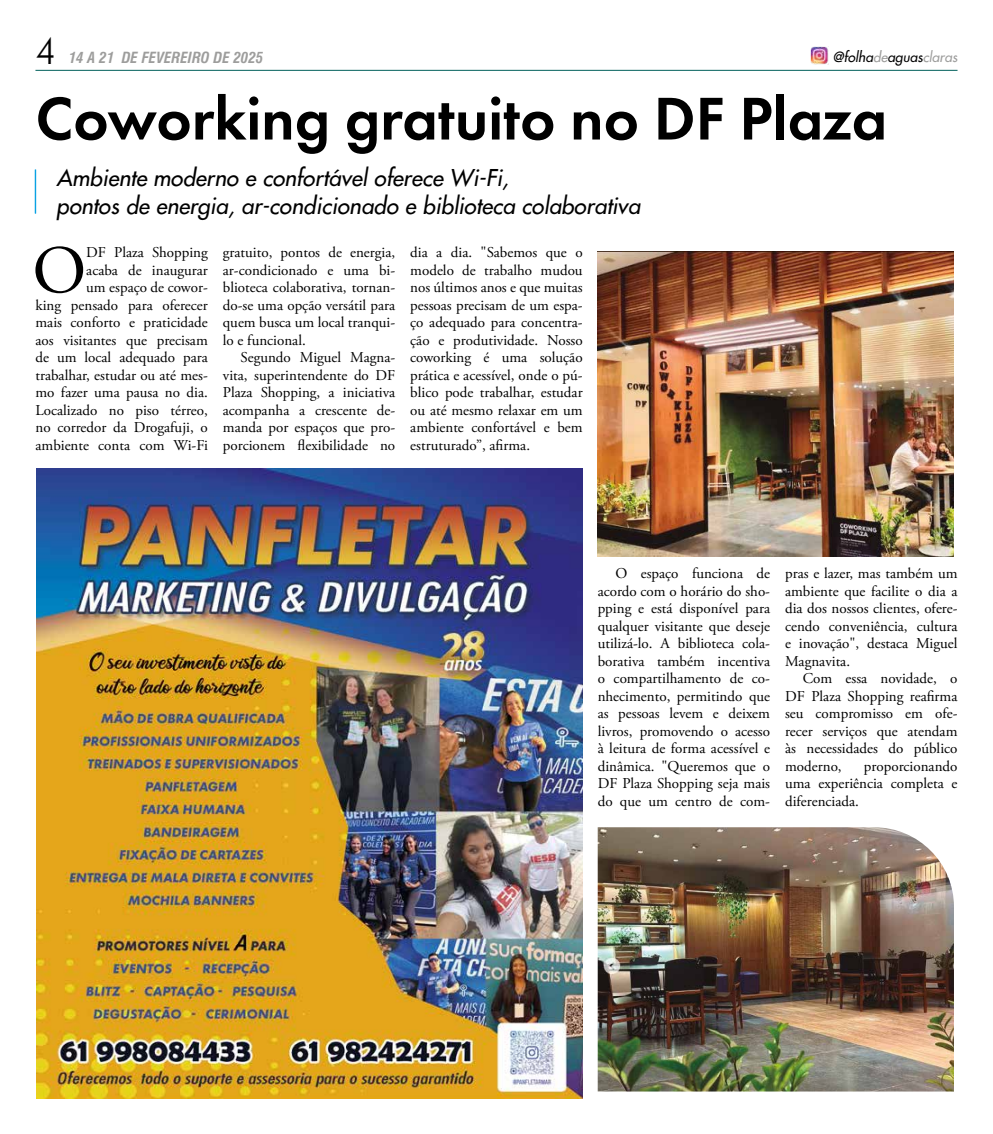
<style>
.page{position:relative;width:993px;height:1134px;background:#fff}
.page>*{position:absolute;margin:0;border:0;box-sizing:border-box;transform-origin:0 0}
.t1{font:67.75px "Adobe Garamond Pro";color:#000}
.t2{font:600 62.5px "Futura PT";color:#000}
.t3{font:300 37px "Futura BT";color:#000}
.t4{font:italic 22.5px/27.5px "Futura 2";color:#000}
.t5{font:15px/17.5px "Adobe Garamond Pro";color:#000;text-align:justify}
.t6{font:italic 700 condensed 15px "Swiss 721 BT";color:#9d9d9c}
.t7{font:italic 13.75px "Futura 2";color:#000}
.s1{color:#9d9d9c}
</style>
<div class="page">
<hr style="left:35px;top:70px;width:922px;height:1px;background:#00605b">
<img style="left:810px;top:47px;width:18px;height:17px">
<hr style="left:35px;top:170px;width:1px;height:44px;background:#009fe3">
<img style="left:597px;top:252px;width:356px;height:304px">
<img style="left:36px;top:468px;width:546px;height:630px">
<img style="left:597px;top:827px;width:356px;height:264px">
<h3 class="t3" style="left:35px;top:28px;width:23px">4</h3>
<p class="t6" style="left:69px;top:49px;width:196px">14 A 21 DE FEVEREIRO DE 2025</p>
<p class="t7" style="left:832px;top:48px;width:126px">@folha<span class="s1">de</span>aguas<span class="s1">claras</span></p>
<h2 class="t2" style="left:35px;top:80px;width:853px">Coworking gratuito no DF Plaza</h2>
<h3 class="t4" style="left:56px;top:164px;width:585px">Ambiente moderno e confortável oferece Wi-Fi,<br>pontos de energia, ar-condicionado e biblioteca colaborativa</h3>
<h1 class="t1" style="left:32px;top:230px;width:55px">O</h1>
<p class="t5" style="left:35px;top:244px;width:174px;text-align:right">DF Plaza Shopping<br>acaba de inaugurar<br>um espaço de cowor-<br>king pensado para oferecer mais conforto e praticidade aos visitantes que precisam de um local adequado para trabalhar, estudar ou até mes&shy;mo fazer uma pausa no dia.<br>Localizado no piso térreo, no corredor da Drogafuji, o ambiente conta com Wi-Fi</p>
<p class="t5" style="left:223px;top:244px;width:174px">gratuito, pontos de energia, ar-condicionado e uma bi&shy;blioteca colaborativa, tornan&shy;do-se uma opção versátil para quem busca um local tranqui&shy;lo e funcional.</p>
<p class="t5" style="left:410px;top:244px;width:174px">dia a dia. "Sabemos que o modelo de trabalho mudou nos últimos anos e que muitas pessoas precisam de um espa&shy;ço adequado para concentra&shy;ção e produtividade. Nosso coworking é uma solução prática e acessível, onde o pú&shy;blico pode trabalhar, estudar ou até mesmo relaxar em um ambiente confortável e bem estruturado”, afirma.</p>
<p class="t5" style="left:223px;top:349px;width:174px;text-indent:18px">Segundo Miguel Magna&shy;vita, superintendente do DF Plaza Shopping, a iniciativa acompanha a crescente de&shy;manda por espaços que pro&shy;porcionem flexibilidade no</p>
<p class="t5" style="left:597px;top:565px;width:174px;text-indent:18px">O espaço funciona de acordo com o horário do sho&shy;pping e está disponível para qualquer visitante que deseje utilizá-lo. A biblioteca cola&shy;borativa também incentiva o compartilhamento de co&shy;nhecimento, permitindo que as pessoas levem e deixem livros, promovendo o acesso à leitura de forma acessível e dinâmica. "Queremos que o DF Plaza Shopping seja mais do que um centro de com-</p>
<p class="t5" style="left:784px;top:565px;width:174px">pras e lazer, mas também um ambiente que facilite o dia a dia dos nossos clientes, ofere&shy;cendo conveniência, cultura e inovação", destaca Miguel Magnavita.</p>
<p class="t5" style="left:784px;top:670px;width:174px;text-indent:18px">Com essa novidade, o DF Plaza Shopping reafirma seu compromisso em ofe&shy;recer serviços que atendam às necessidades do público moderno,</p>
<p class="t5" style="left:784px;top:758px;width:174px;text-indent:79px">proporcionando uma experiência completa e diferenciada.</p>
</div>
